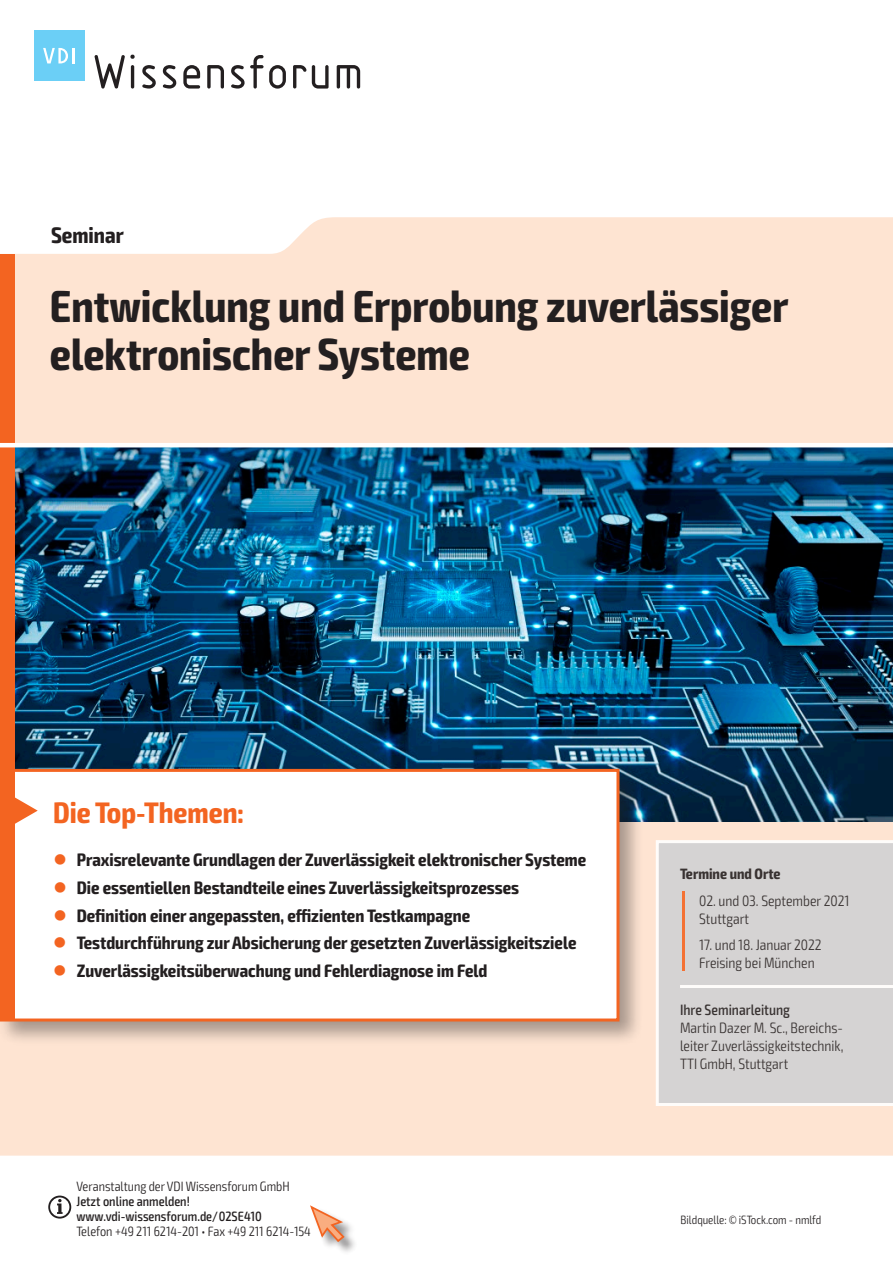
<style>
.page{position:relative;width:893px;height:1263px;background:#fff}
.page>*{position:absolute;margin:0;border:0;box-sizing:border-box;transform-origin:0 0}
.t1{font:700 condensed 45px/48px "Exo 2";color:#231f20}
.t2{font:700 condensed 29.7px "Exo 2";color:#f36421}
.t3{font:700 condensed 22.5px "Exo 2";color:#231f20}
.t4{font:700 condensed 18px "Exo 2";color:#231f20}
.t5{font:300 condensed 15px/18px "Exo 2";color:#231f20}
.t6{font:500 condensed 15px "Exo 2";color:#231f20}
.t7{font:700 condensed 15px "Exo 2";color:#231f20}
.t8{font:300 condensed 13.5px "Exo 2";color:#231f20}
.t9{font:500 condensed 13.5px/15px "Exo 2";color:#231f20}
.t10{font:300 condensed 12px "Exo 2";color:#231f20}
.s1{color:#f36421}
</style>
<div class="page">
<div style="left:0;top:217px;width:893px;height:938px;background:#fee4d2"></div>
<img style="left:14px;top:447px;width:879px;height:375px">
<div style="left:0;top:765px;width:644px;height:281px;background:#231f20;opacity:.4"></div>
<div style="left:2px;top:770px;width:616px;height:250px;background:#fff"></div>
<div style="left:3px;top:772px;width:11px;height:246px;background:#f36421"></div>
<div style="left:0;top:769px;width:619px;height:252px;border:3px solid #f36421"></div>
<svg style="left:14px;top:796px;width:24px;height:29px"></svg>
<div style="left:0;top:254px;width:14px;height:519px;background:#f36421"></div>
<div style="left:311px;top:1206px;width:47px;height:49px;background:#231f20;opacity:.5"></div>
<svg style="left:310px;top:1205px;width:36px;height:38px"></svg>
<hr style="left:0;top:443px;width:893px;height:4px;background:#fff">
<div style="left:656px;top:840px;width:237px;height:266px;background:#d5d3d3"></div>
<svg style="left:48px;top:1195px;width:23px;height:23px"></svg>
<svg style="left:94px;top:54px;width:41px;height:35px"></svg>
<svg style="left:142px;top:65px;width:14px;height:24px"></svg>
<svg style="left:163px;top:65px;width:13px;height:24px"></svg>
<svg style="left:183px;top:65px;width:17px;height:24px"></svg>
<svg style="left:207px;top:65px;width:17px;height:24px"></svg>
<svg style="left:231px;top:55px;width:55px;height:34px"></svg>
<svg style="left:293px;top:65px;width:36px;height:24px"></svg>
<svg style="left:337px;top:65px;width:23px;height:24px"></svg>
<div style="left:34px;top:30px;width:50px;height:51px;background:#6bcff6"></div>
<svg style="left:43px;top:48px;width:31px;height:15px"></svg>
<p class="t3" style="left:51px;top:221px;width:74px">Seminar</p>
<h1 class="t1" style="left:50px;top:283px;width:740px">Entwicklung und Erprobung zuverlässiger elektronischer Systeme</h1>
<h2 class="t2" style="left:53px;top:794px;width:192px">Die Top-Themen:</h2>
<p class="t4" style="left:53px;top:849px;width:534px"><span class="s1">●</span> Praxisrelevante Grundlagen der Zuverlässigkeit elektronischer Systeme</p>
<p class="t4" style="left:53px;top:877px;width:467px"><span class="s1">●</span> Die essentiellen Bestandteile eines Zuverlässigkeitsprozesses</p>
<p class="t4" style="left:53px;top:904px;width:418px"><span class="s1">●</span> Definition einer angepassten, effizienten Testkampagne</p>
<p class="t4" style="left:53px;top:932px;width:525px"><span class="s1">●</span> Testdurchführung zur Absicherung der gesetzten Zuverlässigkeitsziele</p>
<p class="t4" style="left:53px;top:960px;width:435px"><span class="s1">●</span> Zuverlässigkeitsüberwachung und Fehlerdiagnose im Feld</p>
<p class="t8" style="left:77px;top:1178px;width:215px">Veranstaltung der VDI Wissensforum GmbH</p>
<p class="t9" style="left:77px;top:1194px;width:187px">Jetzt online anmelden! www.vdi-wissensforum.de/02SE410</p>
<p class="t8" style="left:77px;top:1223px;width:236px">Telefon +49 211 6214-201 • Fax +49 211 6214-154</p>
<p class="t7" style="left:680px;top:865px;width:102px">Termine und Orte</p>
<p class="t5" style="left:699px;top:891px;width:152px">02. und 03. September 2021<br>Stuttgart</p>
<p class="t5" style="left:699px;top:936px;width:124px">17. und 18. Januar 2022<br>Freising bei München</p>
<p class="t6" style="left:680px;top:1001px;width:112px">Ihre Seminarleitung</p>
<p class="t5" style="left:680px;top:1019px;width:165px;text-align:justify">Martin Dazer M. Sc., Bereichs&shy;leiter Zuverlässigkeitstechnik, TTI GmbH, Stuttgart</p>
<p class="t10" style="left:681px;top:1212px;width:142px">Bildquelle: © iSTock.com - nmlfd</p>
</div>
